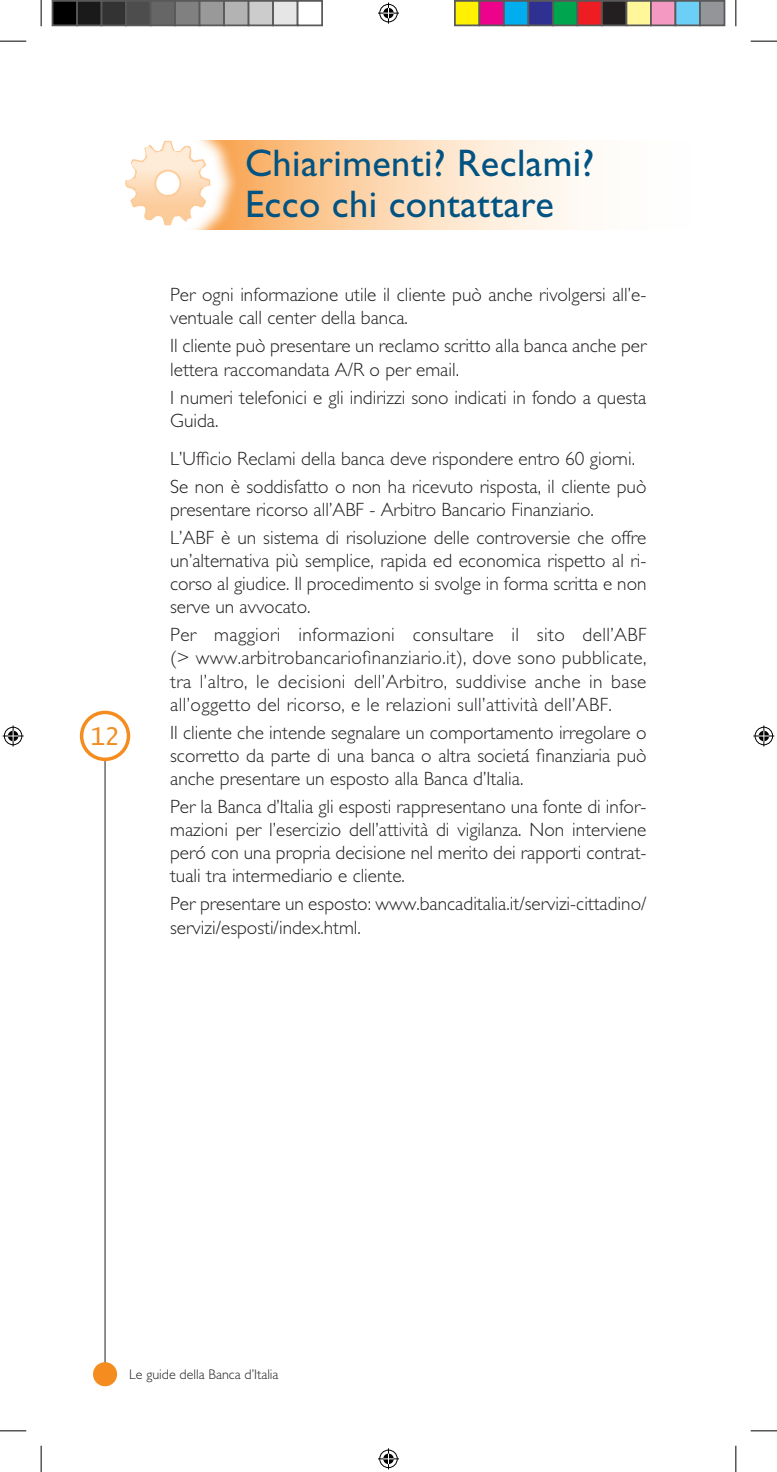
<style>
.page{position:relative;width:777px;height:1472px;background:#fff}
.page>*{position:absolute;margin:0;border:0;box-sizing:border-box;transform-origin:0 0}
.TITOLO_SEZIONE{font:38.5px "Gill Sans Std";letter-spacing:.01em;color:#015382}
.t1{font:24.5px "Lucida Console";color:#f48c1f}
.PARAGRAFO{font:300 19.25px/23.1px "Gill Sans Std";color:#231f20}
.t2{font:300 14px "Gill Sans Std";color:#231f20}
</style>
<div class="page">
<hr style="left:105px;top:759px;width:1px;height:605px;background:#231f20">
<div style="left:95px;top:1363px;width:20px;height:21px;background:#f48c1f;border-radius:50%"></div>
<div style="left:93px;top:1361px;width:24px;height:25px;border:4px solid #f48c1f;border-radius:50%"></div>
<div style="left:80px;top:710px;width:50px;height:51px;border:4px solid #f48c1f;border-radius:50%"></div>
<svg style="left:240px;top:140px;width:343px;height:90px;background:#fcd9b5"></svg>
<svg style="left:165px;top:140px;width:75px;height:90px"></svg>
<img style="left:125px;top:141px;width:86px;height:84px">
<svg style="left:0;top:41px;width:26px;height:1px"></svg>
<svg style="left:751px;top:41px;width:26px;height:1px"></svg>
<svg style="left:0;top:1430px;width:26px;height:1px"></svg>
<svg style="left:751px;top:1430px;width:26px;height:1px"></svg>
<svg style="left:41px;top:0;width:1px;height:26px"></svg>
<svg style="left:41px;top:1445px;width:1px;height:26px"></svg>
<svg style="left:735px;top:0;width:1px;height:26px"></svg>
<svg style="left:735px;top:1445px;width:1px;height:26px"></svg>
<svg style="left:378px;top:3px;width:21px;height:21px"></svg>
<svg style="left:378px;top:1448px;width:21px;height:21px"></svg>
<svg style="left:3px;top:725px;width:21px;height:21px"></svg>
<svg style="left:753px;top:725px;width:21px;height:21px"></svg>
<div style="left:53px;top:1px;width:24px;height:24px;background:#000"></div>
<div style="left:52px;top:0;width:26px;height:26px;border:2px solid #595959"></div>
<div style="left:77px;top:1px;width:25px;height:24px;background:#1a1a1a"></div>
<div style="left:76px;top:0;width:26px;height:26px;border:2px solid #595959"></div>
<div style="left:102px;top:1px;width:24px;height:24px;background:#333"></div>
<div style="left:101px;top:0;width:26px;height:26px;border:2px solid #595959"></div>
<div style="left:126px;top:1px;width:25px;height:24px;background:#4d4d4d"></div>
<div style="left:125px;top:0;width:26px;height:26px;border:2px solid #595959"></div>
<div style="left:151px;top:1px;width:24px;height:24px;background:#666"></div>
<div style="left:150px;top:0;width:26px;height:26px;border:2px solid #595959"></div>
<div style="left:175px;top:1px;width:25px;height:24px;background:#808080"></div>
<div style="left:174px;top:0;width:26px;height:26px;border:2px solid #595959"></div>
<div style="left:200px;top:1px;width:24px;height:24px;background:#999"></div>
<div style="left:199px;top:0;width:26px;height:26px;border:2px solid #595959"></div>
<div style="left:224px;top:1px;width:25px;height:24px;background:#b3b3b3"></div>
<div style="left:223px;top:0;width:26px;height:26px;border:2px solid #595959"></div>
<div style="left:249px;top:1px;width:24px;height:24px;background:#ccc"></div>
<div style="left:248px;top:0;width:26px;height:26px;border:2px solid #595959"></div>
<div style="left:273px;top:1px;width:25px;height:24px;background:#e6e6e6"></div>
<div style="left:272px;top:0;width:26px;height:26px;border:2px solid #595959"></div>
<div style="left:297px;top:0;width:26px;height:26px;border:2px solid #595959"></div>
<div style="left:455px;top:1px;width:24px;height:24px;background:#fff101"></div>
<div style="left:454px;top:0;width:26px;height:26px;border:2px solid #595959"></div>
<div style="left:479px;top:1px;width:25px;height:24px;background:#ed028c"></div>
<div style="left:478px;top:0;width:27px;height:26px;border:2px solid #595959"></div>
<div style="left:504px;top:1px;width:24px;height:24px;background:#00aeef"></div>
<div style="left:503px;top:0;width:26px;height:26px;border:2px solid #595959"></div>
<div style="left:528px;top:1px;width:25px;height:24px;background:#2e3092"></div>
<div style="left:527px;top:0;width:27px;height:26px;border:2px solid #595959"></div>
<div style="left:553px;top:1px;width:24px;height:24px;background:#00a54f"></div>
<div style="left:552px;top:0;width:26px;height:26px;border:2px solid #595959"></div>
<div style="left:577px;top:1px;width:25px;height:24px;background:#ee1d23"></div>
<div style="left:576px;top:0;width:27px;height:26px;border:2px solid #595959"></div>
<div style="left:602px;top:1px;width:24px;height:24px;background:#231f20"></div>
<div style="left:601px;top:0;width:26px;height:26px;border:2px solid #595959"></div>
<div style="left:626px;top:1px;width:25px;height:24px;background:#fff79a"></div>
<div style="left:625px;top:0;width:27px;height:26px;border:2px solid #595959"></div>
<div style="left:651px;top:1px;width:24px;height:24px;background:#f499c2"></div>
<div style="left:650px;top:0;width:26px;height:26px;border:2px solid #595959"></div>
<div style="left:675px;top:1px;width:25px;height:24px;background:#6bcff6"></div>
<div style="left:674px;top:0;width:27px;height:26px;border:2px solid #595959"></div>
<div style="left:700px;top:1px;width:24px;height:24px;background:#939598"></div>
<div style="left:699px;top:0;width:26px;height:26px;border:2px solid #595959"></div>
<p class="t1" style="left:90px;top:725px;width:31px">12</p>
<p class="TITOLO_SEZIONE" style="left:245px;top:141px;width:351px">Chiarimenti? Reclami?</p>
<p class="TITOLO_SEZIONE" style="left:245px;top:182px;width:310px">Ecco chi contattare</p>
<p class="PARAGRAFO" style="left:170px;top:283px;width:478px">Per ogni informazione utile il cliente può anche rivolgersi all’e&shy;ventuale call center della banca.</p>
<p class="PARAGRAFO" style="left:170px;top:334px;width:478px">Il cliente può presentare un reclamo scritto alla banca anche per lettera raccomandata A/R o per email.</p>
<p class="PARAGRAFO" style="left:170px;top:386px;width:478px">I numeri telefonici e gli indirizzi sono indicati in fondo a questa<br>Guida.</p>
<p class="PARAGRAFO" style="left:170px;top:447px;width:466px">L’Ufficio Reclami della banca deve rispondere entro 60 giorni.</p>
<p class="PARAGRAFO" style="left:170px;top:475px;width:478px">Se non è soddisfatto o non ha ricevuto risposta, il cliente può presentare ricorso all’ABF - Arbitro Bancario Finanziario.</p>
<p class="PARAGRAFO" style="left:170px;top:526px;width:478px;text-align:justify">L’ABF è un sistema di risoluzione delle controversie che offre un’alternativa più semplice, rapida ed economica rispetto al ri&shy;corso al giudice. Il procedimento si svolge in forma scritta e non serve un avvocato.</p>
<p class="PARAGRAFO" style="left:170px;top:623px;width:478px;text-align:justify">Per maggiori informazioni consultare il sito dell’ABF (&gt; www.arbitrobancariofinanziario.it), dove sono pubblicate, tra l’altro, le decisioni dell’Arbitro, suddivise anche in base all’oggetto del ricorso, e le relazioni sull’attività dell’ABF.</p>
<p class="PARAGRAFO" style="left:170px;top:721px;width:478px;text-align:justify">Il cliente che intende segnalare un comportamento irregolare o scorretto da parte di una banca o altra societá finanziaria può anche presentare un esposto alla Banca d’Italia.</p>
<p class="PARAGRAFO" style="left:170px;top:795px;width:478px;text-align:justify">Per la Banca d’Italia gli esposti rappresentano una fonte di infor&shy;mazioni per l’esercizio dell’attività di vigilanza. Non interviene peró con una propria decisione nel merito dei rapporti contrat&shy;tuali tra intermediario e cliente.</p>
<p class="PARAGRAFO" style="left:170px;top:892px;width:478px">Per presentare un esposto: www.bancaditalia.it/servizi-cittadino/ servizi/esposti/index.html.</p>
<p class="t2" style="left:129px;top:1366px;width:151px">Le guide della Banca d’Italia</p>
</div>
